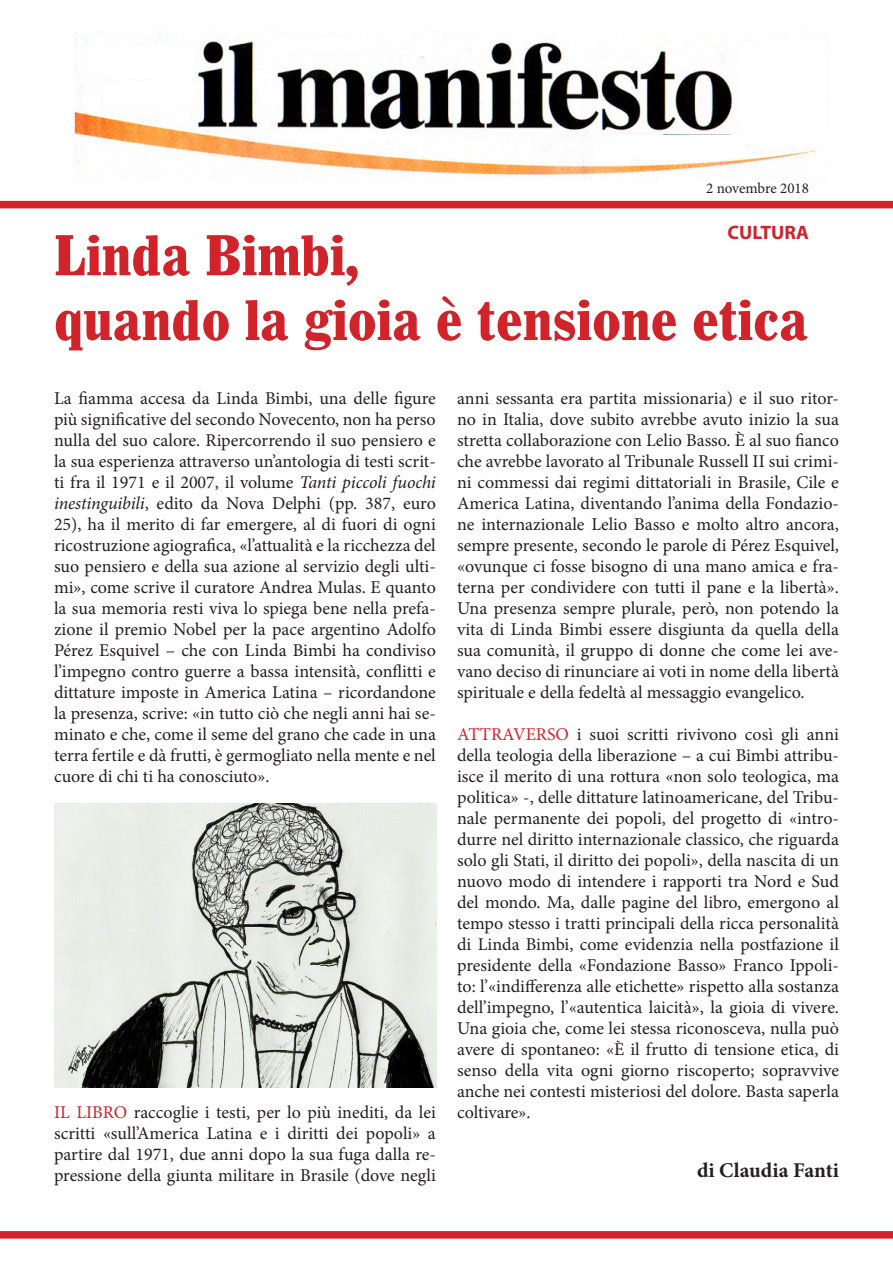
<style>
.page{position:relative;width:893px;height:1263px;background:#fff}
.page>*{position:absolute;margin:0;border:0;box-sizing:border-box;transform-origin:0 0}
.t1{font:900 condensed 63px "Whitin";color:#d1232a}
.t2{font:700 21px "Minion Pro";color:#231f20}
.t3{font:700 19.5px "Myriad Pro";color:#d1232a}
.t4{font:18px/21px "Minion Pro";color:#231f20;text-align:justify}
.t5{font:15px "Minion Pro";letter-spacing:-.005em;color:#231f20}
.s1{font-style:italic}
.s2{color:#d1232a}
</style>
<div class="page">
<div style="left:0;top:201px;width:893px;height:7px;background:#d1232a"></div>
<div style="left:0;top:1231px;width:893px;height:7px;background:#d1232a"></div>
<img style="left:73px;top:31px;width:744px;height:149px">
<div style="left:87px;top:45px;width:106px;height:32px;background:#fff"></div>
<div style="left:613px;top:135px;width:131px;height:23px;background:#fff"></div>
<img style="left:54px;top:804px;width:383px;height:283px">
<p class="t5" style="left:706px;top:178px;width:104px">2 novembre 2018</p>
<p class="t3" style="left:728px;top:220px;width:83px">CULTURA</p>
<p class="t1" style="left:54px;top:222px;width:306px">Linda Bimbi,</p>
<p class="t1" style="left:54px;top:287px;width:756px">quando la gioia è tensione etica</p>
<p class="t4" style="left:54px;top:388px;width:383px">La fiamma accesa da Linda Bimbi, una delle figure più significative del secondo Novecento, non ha perso nulla del suo calore. Ripercorrendo il suo pensiero e la sua esperienza attraverso un’antologia di testi scrit&shy;ti fra il 1971 e il 2007, il volume <span class="s1">Tanti piccoli fuochi inestinguibili</span>, edito da Nova Delphi (pp. 387, euro 25), ha il merito di far emergere, al di fuori di ogni ricostruzione agiografica, «l’attualità e la ricchezza del suo pensiero e della sua azione al servizio degli ulti&shy;mi», come scrive il curatore Andrea Mulas. E quanto la sua memoria resti viva lo spiega bene nella prefa&shy;zione il premio Nobel per la pace argentino Adolfo Pérez Esquivel – che con Linda Bimbi ha condiviso l’impegno contro guerre a bassa intensità, conflitti e dittature imposte in America Latina – ricordandone la presenza, scrive: «in tutto ciò che negli anni hai se&shy;minato e che, come il seme del grano che cade in una terra fertile e dà frutti, è germogliato nella mente e nel cuore di chi ti ha conosciuto».</p>
<p class="t4" style="left:54px;top:1102px;width:383px"><span class="s2">IL LIBRO</span> raccoglie i testi, per lo più inediti, da lei scritti «sull’America Latina e i diritti dei popoli» a partire dal 1971, due anni dopo la sua fuga dalla re&shy;pressione della giunta militare in Brasile (dove negli</p>
<p class="t4" style="left:457px;top:388px;width:383px">anni sessanta era partita missionaria) e il suo ritor&shy;no in Italia, dove subito avrebbe avuto inizio la sua stretta collaborazione con Lelio Basso. È al suo fianco che avrebbe lavorato al Tribunale Russell II sui crimi&shy;ni commessi dai regimi dittatoriali in Brasile, Cile e America Latina, diventando l’anima della Fondazio&shy;ne internazionale Lelio Basso e molto altro ancora, sempre presente, secondo le parole di Pérez Esquivel, «ovunque ci fosse bisogno di una mano amica e fra&shy;terna per condividere con tutti il pane e la libertà».<br>Una presenza sempre plurale, però, non potendo la vita di Linda Bimbi essere disgiunta da quella della sua comunità, il gruppo di donne che come lei ave&shy;vano deciso di rinunciare ai voti in nome della libertà spirituale e della fedeltà al messaggio evangelico.</p>
<p class="t4" style="left:457px;top:724px;width:383px"><span class="s2">ATTRAVERSO</span> i suoi scritti rivivono così gli anni della teologia della liberazione – a cui Bimbi attribu&shy;isce il merito di una rottura «non solo teologica, ma politica» -, delle dittature latinoamericane, del Tribu&shy;nale permanente dei popoli, del progetto di «intro&shy;durre nel diritto internazionale classico, che riguarda solo gli Stati, il diritto dei popoli», della nascita di un nuovo modo di intendere i rapporti tra Nord e Sud del mondo. Ma, dalle pagine del libro, emergono al tempo stesso i tratti principali della ricca personalità di Linda Bimbi, come evidenzia nella postfazione il presidente della «Fondazione Basso» Franco Ippoli&shy;to: l’«indifferenza alle etichette» rispetto alla sostanza dell’impegno, l’«autentica laicità», la gioia di vivere.<br>Una gioia che, come lei stessa riconosceva, nulla può avere di spontaneo: «È il frutto di tensione etica, di senso della vita ogni giorno riscoperto; sopravvive anche nei contesti misteriosi del dolore. Basta saperla coltivare».</p>
<p class="t2" style="left:697px;top:1156px;width:143px">di Claudia Fanti</p>
</div>
